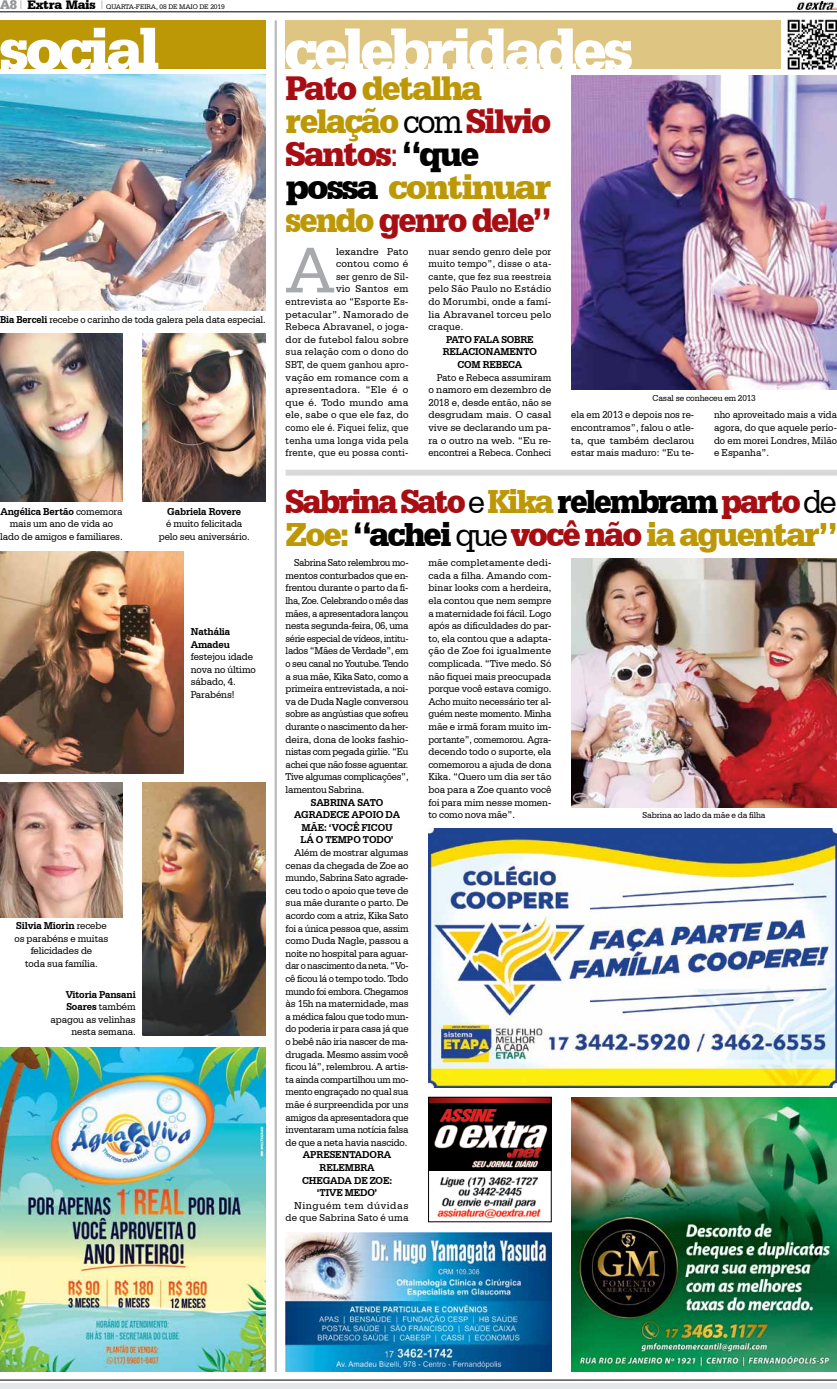
<style>
.page{position:relative;width:837px;height:1389px;background:#fff}
.page>*{position:absolute;margin:0;border:0;box-sizing:border-box;transform-origin:0 0}
.t1{font:68.7px "Serifa BT";color:#a7a9ac;scale:.95 1}
.t2{font:700 60px "Serifa DEE";letter-spacing:-.06em;color:#fff}
.t3{font:900 36px/33px "Serifa BT";letter-spacing:-.06em;color:#bd9806;scale:.95 1}
.t4{font:900 35px/33px "Serifa BT";letter-spacing:-.07em;color:#a70e13;scale:.91 1}
.t5{font:10.5px/12.6px "Serifa BT";color:#000;text-align:justify;scale:.96 1}
.t6{font:10.5px/12.6px "Serifa BT";color:#000;text-align:justify;scale:.93 1}
.t7{font:10.5px/12.6px "Serifa BT";color:#000;text-align:justify}
.t8{font:10.5px/12.6px "Serifa BT";letter-spacing:.02em;color:#000;text-align:right}
.t9{font:10.5px/12.6px "Serifa BT";color:#000;text-align:center;scale:.95 1}
.t10{font:700 10.5px/12.6px "Serifa BT";letter-spacing:-.01em;color:#000;text-align:center;scale:.95 1}
.t11{font:10.5px/12.6px "Serifa BT";color:#000;text-align:justify;scale:.94 1}
.t12{font:10.5px/12.6px "Serifa BT";color:#000;text-align:justify;scale:.92 1}
.t13{font:10.5px/12.6px "Serifa BT";letter-spacing:.03em;color:#000;text-align:right}
.t14{font:9px "Serifa BT";letter-spacing:-.01em;color:#000;scale:.95 1}
.t15{font:7px "Serifa BT";letter-spacing:-.02em;color:#000}
.s1{font-family:"Serifa DEE";font-weight:700;font-size:13px;color:#939598}
.s2{font-weight:900;font-size:13px}
.s3{font-weight:700}
.s4{color:#a70e13}
.s5{font-weight:400;color:#000}
.s6{font-weight:400;color:#a70e13}
.s7{color:#000}
.s8{color:#bd9806}
</style>
<div class="page">
<div style="left:0;top:1383px;width:836px;height:6px;background:#e6e7e8"></div>
<hr style="left:0;top:1380px;width:836px;height:1px;background:#000">
<img style="left:797px;top:1px;width:39px;height:8px">
<hr style="left:0;top:12px;width:836px;height:1px;background:#000">
<div style="left:0;top:20px;width:266px;height:49px;background:#bd9806"></div>
<img style="left:571px;top:1097px;width:265px;height:275px">
<div style="left:285px;top:20px;width:495px;height:49px;background:#dec581"></div>
<img style="left:787px;top:20px;width:49px;height:50px">
<img style="left:430px;top:1099px;width:119px;height:71px">
<img style="left:437px;top:1177px;width:104px;height:42px">
<div style="left:428px;top:1097px;width:123px;height:125px;border:1px solid #000"></div>
<img style="left:0;top:1047px;width:266px;height:325px">
<img style="left:428px;top:829px;width:408px;height:258px">
<img style="left:285px;top:1232px;width:266px;height:140px">
<img style="left:0;top:334px;width:123px;height:168px">
<img style="left:0;top:75px;width:266px;height:235px">
<img style="left:143px;top:334px;width:123px;height:168px">
<img style="left:0;top:551px;width:184px;height:223px">
<img style="left:0;top:783px;width:123px;height:135px">
<img style="left:143px;top:783px;width:123px;height:252px">
<img style="left:571px;top:76px;width:265px;height:313px">
<img style="left:571px;top:558px;width:265px;height:249px">
<div style="left:285px;top:470px;width:551px;height:6px;background:#d9d9d9"></div>
<hr style="left:276px;top:20px;width:1px;height:1352px;background:#a7a9ac">
<hr style="left:275px;top:20px;width:1px;height:1352px;background:#a7a9ac">
<p class="t15" style="left:0;top:2px;width:226px"><span class="s1">A8</span> <sup>|</sup> <span class="s2">Extra Mais</span> <sup>|</sup> QUARTA-FEIRA, 08 DE MAIO DE 2019</p>
<h2 class="t2" style="left:-1px;top:14px;width:162px">social</h2>
<h2 class="t2" style="left:284px;top:14px;width:351px">celebridades</h2>
<p class="t12" style="left:0;top:313px;width:290px"><span class="s3">Bia Berceli</span> recebe o carinho de toda galera pela data especial.</p>
<p class="t9" style="left:0;top:505px;width:130px"><span class="s3">Angélica Bertão</span> comemora mais um ano de vida ao lado de amigos e familiares.</p>
<p class="t10" style="left:167px;top:505px;width:79px">Gabriela Rovere</p>
<p class="t9" style="left:159px;top:517px;width:97px">é muito felicitada pelo seu aniversário.</p>
<p class="t10" style="left:191px;top:625px;width:43px;text-align:left">Nathália<br>Amadeu</p>
<p class="t9" style="left:191px;top:650px;width:70px;text-align:left">festejou idade nova no último sábado, 4.<br>Parabéns!</p>
<p class="t9" style="left:14px;top:919px;width:100px"><span class="s3">Silvia Miorin</span> recebe os parabéns e muitas felicidades de<br>toda sua família.</p>
<p class="t9" style="left:51px;top:988px;width:91px;text-align:right"><span class="s3">Vitoria Pansani<br>Soares</span> também apagou as velinhas nesta semana.</p>
<h3 class="t3" style="left:285px;top:70px;width:281px"><span class="s4">Pato</span> detalha relação <span class="s5">com</span> <span class="s4">Silvio<br>Santos</span><span class="s6">:</span> <span class="s7">“que possa</span> continuar sendo <span class="s4">genro dele”</span></h3>
<h1 class="t1" style="left:285px;top:229px;width:53px">A</h1>
<p class="t8" style="left:285px;top:245px;width:124px">lexandre Pato<br>contou como é<br>ser genro de Sil-<br>vio Santos em<br>entrevista ao “Esporte Es&shy;petacular”. Namorado de<br>Rebeca Abravanel, o joga&shy;dor de futebol falou sobre sua relação com o dono do<br>SBT, de quem ganhou apro&shy;vação em romance com a apresentadora. “Ele é o que é. Todo mundo ama ele, sabe o que ele faz, do como ele é. Fiquei feliz, que tenha uma longa vida pela frente, que eu possa conti-</p>
<p class="t5" style="left:428px;top:245px;width:129px">nuar sendo genro dele por muito tempo”, disse o ata&shy;cante, que fez sua reestreia pelo São Paulo no Estádio do Morumbi, onde a famí&shy;lia Abravanel torceu pelo craque.</p>
<p class="t10" style="left:442px;top:333px;width:101px">PATO FALA SOBRE<br>RELACIONAMENTO<br>COM REBECA</p>
<p class="t11" style="left:428px;top:371px;width:132px;text-indent:9px">Pato e Rebeca assumiram o namoro em dezembro de 2018 e, desde então, não se desgrudam mais. O casal vive se declarando um pa&shy;ra o outro na web. “Eu re&shy;encontrei a Rebeca. Conheci</p>
<p class="t14" style="left:652px;top:393px;width:110px">Casal se conheceu em 2013</p>
<p class="t6" style="left:571px;top:408px;width:134px">ela em 2013 e depois nos re&shy;encontramos”, falou o atle&shy;ta, que também declarou estar mais maduro: “Eu te-</p>
<p class="t12" style="left:713px;top:408px;width:135px">nho aproveitado mais a vida agora, do que aquele perío&shy;do em morei Londres, Milão e Espanha”.</p>
<h3 class="t4" style="left:285px;top:483px;width:607px">Sabrina Sato <span class="s5">e</span> <span class="s8">Kika</span> <span class="s7">relembram</span> parto <span class="s5">de<br></span><span class="s8">Zoe:</span> <span class="s7">“achei</span> <span class="s5">que</span> você não <span class="s8">ia aguentar”</span></h3>
<p class="t6" style="left:285px;top:556px;width:134px;text-indent:9px">Sabrina Sato relembrou mo&shy;mentos conturbados que en&shy;frentou durante o parto da fi&shy;lha, Zoe. Celebrando o mês das mães, a apresentadora lançou nesta segunda-feira, 06, uma série especial de vídeos, intitu&shy;lados “Mães de Verdade”, em o seu canal no Youtube. Tendo a sua mãe, Kika Sato, como a primeira entrevistada, a noi&shy;va de Duda Nagle conversou sobre as angústias que sofreu durante o nascimento da her&shy;deira, dona de looks fashio&shy;nistas com pegada girlie. “Eu achei que não fosse aguentar.<br>Tive algumas complicações”, lamentou Sabrina.</p>
<p class="t10" style="left:294px;top:796px;width:113px">SABRINA SATO<br>AGRADECE APOIO DA<br>MÃE: ‘VOCÊ FICOU<br>LÁ O TEMPO TODO’</p>
<p class="t5" style="left:285px;top:846px;width:130px;text-indent:9px">Além de mostrar algumas cenas da chegada de Zoe ao mundo, Sabrina Sato agrade&shy;ceu todo o apoio que teve de sua mãe durante o parto. De acordo com a atriz, Kika Sato foi a única pessoa que, assim como Duda Nagle, passou a noite no hospital para aguar&shy;dar o nascimento da neta. “Vo&shy;cê ficou lá o tempo todo. Todo mundo foi embora. Chegamos às 15h na maternidade, mas a médica falou que todo mun&shy;do poderia ir para casa já que o bebê não iria nascer de ma&shy;drugada. Mesmo assim você ficou lá”, relembrou. A artis&shy;ta ainda compartilhou um mo&shy;mento engraçado no qual sua mãe é surpreendida por uns amigos da apresentadora que inventaram uma notícia falsa de que a neta havia nascido.</p>
<p class="t10" style="left:302px;top:1148px;width:96px">APRESENTADORA<br>RELEMBRA<br>CHEGADA DE ZOE: ‘TIVE MEDO’</p>
<p class="t13" style="left:285px;top:1199px;width:124px">Ninguém tem dúvidas de que Sabrina Sato é uma</p>
<p class="t7" style="left:428px;top:556px;width:124px">mãe completamente dedi&shy;cada a filha. Amando com&shy;binar looks com a herdeira, ela contou que nem sempre a maternidade foi fácil. Logo após as dificuldades do par&shy;to, ela contou que a adapta&shy;ção de Zoe foi igualmente complicada. “Tive medo. Só não fiquei mais preocupada porque você estava comigo.<br>Acho muito necessário ter al&shy;guém neste momento. Minha mãe e irmã foram muito im&shy;portante”, comemorou. Agra&shy;decendo todo o suporte, ela comemorou a ajuda de dona Kika. “Quero um dia ser tão boa para a Zoe quanto você foi para mim nesse momen&shy;to como nova mãe”.</p>
<p class="t14" style="left:642px;top:810px;width:131px">Sabrina ao lado da mãe e da filha</p>
</div>
